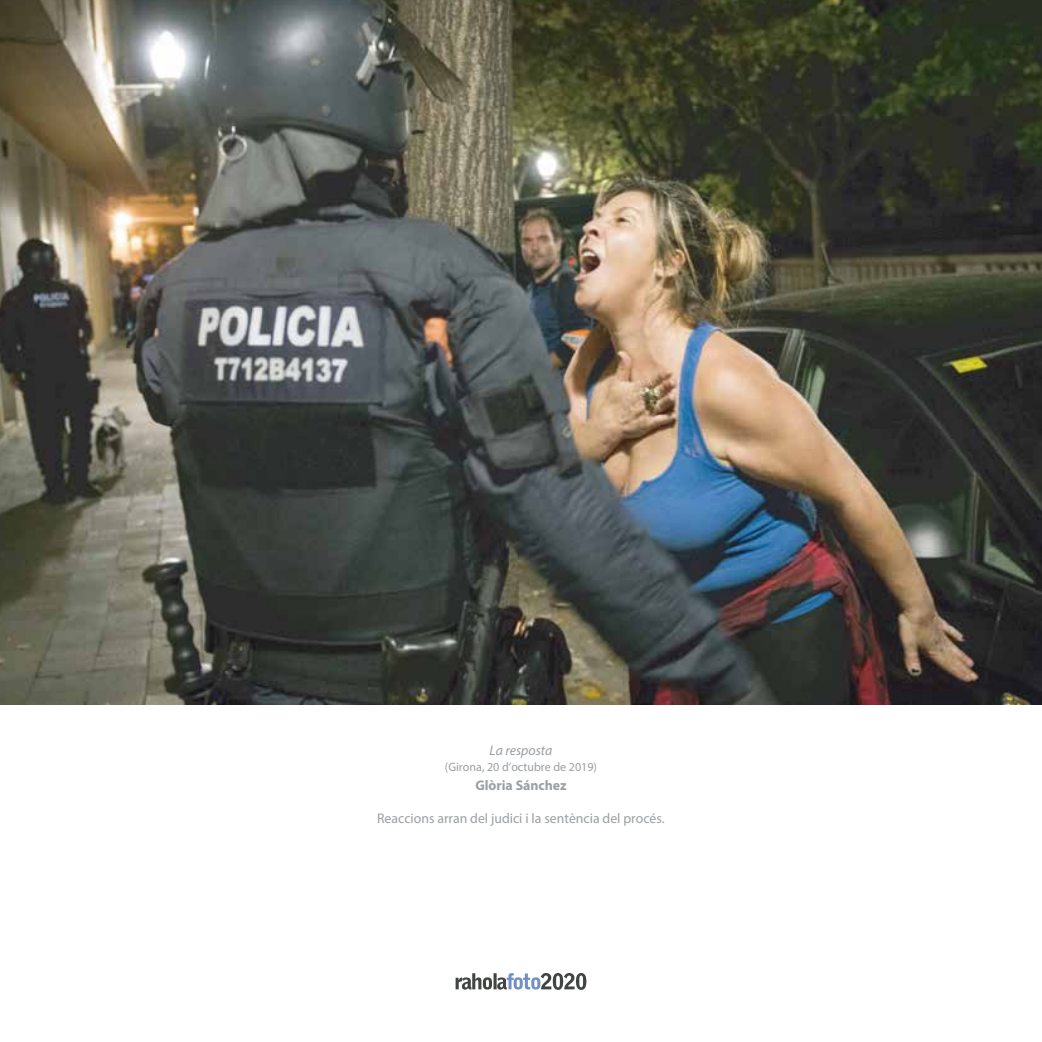
<style>
.page{position:relative;width:1042px;height:1042px;background:#fff}
.page>*{position:absolute;margin:0;border:0;box-sizing:border-box;transform-origin:0 0}
.t1{font:14px "Myriad Pro";color:#9b9fa2}
.t2{font:700 14px "Myriad Pro";color:#9b9fa2}
.t3{font:italic 14px "Myriad Pro";color:#9b9fa2}
.t4{font:12.25px "Myriad Pro";color:#9b9fa2}
</style>
<div class="page">
<svg style="left:455px;top:973px;width:131px;height:17px"></svg>
<img style="left:0;top:0;width:1042px;height:704px">
<p class="t3" style="left:490px;top:741px;width:64px">La resposta</p>
<p class="t4" style="left:445px;top:759px;width:154px">(Girona, 20 d’octubre de 2019)</p>
<p class="t2" style="left:475px;top:776px;width:93px">Glòria Sánchez</p>
<p class="t1" style="left:377px;top:810px;width:289px">Reaccions arran del judici i la sentència del procés.</p>
</div>
